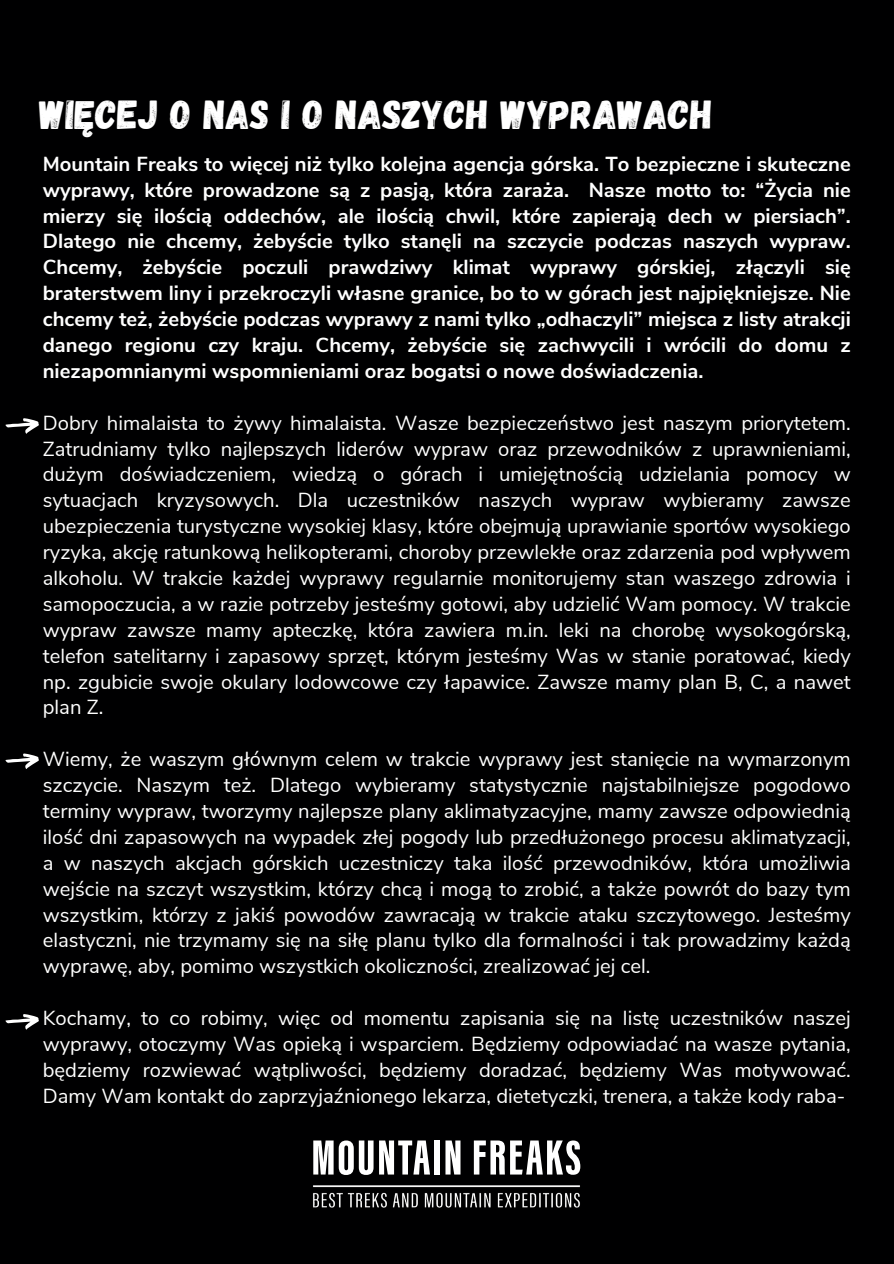
<style>
.page{position:relative;width:894px;height:1264px;background:#fff}
.page>*{position:absolute;margin:0;border:0;box-sizing:border-box;transform-origin:0 0}
.t1{font:40.5px "Gagalin";color:#fff}
.t2{font:20.25px/25.8px "Nunito Sans";color:#fff;text-align:justify}
.t3{font:700 20.25px/25.8px "Nunito Sans";color:#fff;text-align:justify}
</style>
<div class="page">
<div style="left:0;top:0;width:893px;height:1263px;background:#000001"></div>
<svg style="left:313px;top:1140px;width:40px;height:34px"></svg>
<svg style="left:359px;top:1167px;width:14px;height:7px"></svg>
<svg style="left:379px;top:1140px;width:51px;height:34px"></svg>
<div style="left:434px;top:1140px;width:5px;height:34px;background:#fff"></div>
<svg style="left:445px;top:1140px;width:15px;height:34px"></svg>
<svg style="left:473px;top:1140px;width:31px;height:34px"></svg>
<svg style="left:510px;top:1140px;width:70px;height:34px"></svg>
<img style="left:313px;top:1185px;width:267px;height:23px">
<svg style="left:5px;top:1014px;width:34px;height:15px"></svg>
<svg style="left:5px;top:753px;width:34px;height:16px"></svg>
<svg style="left:5px;top:418px;width:34px;height:16px"></svg>
<p class="t1" style="left:39px;top:88px;width:674px">WIĘCEJ O NAS I O NASZYCH WYPRAWACH</p>
<p class="t3" style="left:43px;top:151px;width:809px">Mountain Freaks to więcej niż tylko kolejna agencja górska. To bezpieczne i skuteczne wyprawy, które prowadzone są z pasją, która zaraża. Nasze motto to: “Życia nie mierzy się ilością oddechów, ale ilością chwil, które zapierają dech w piersiach”.<br>Dlatego nie chcemy, żebyście tylko stanęli na szczycie podczas naszych wypraw.<br>Chcemy, żebyście poczuli prawdziwy klimat wyprawy górskiej, złączyli się braterstwem liny i przekroczyli własne granice, bo to w górach jest najpiękniejsze. Nie chcemy też, żebyście podczas wyprawy z nami tylko „odhaczyli” miejsca z listy atrakcji danego regionu czy kraju. Chcemy, żebyście się zachwycili i wrócili do domu z niezapomnianymi wspomnieniami oraz bogatsi o nowe doświadczenia.</p>
<h1 class="t2" style="left:43px;top:410px;width:809px">Dobry himalaista to żywy himalaista. Wasze bezpieczeństwo jest naszym priorytetem.<br>Zatrudniamy tylko najlepszych liderów wypraw oraz przewodników z uprawnieniami, dużym doświadczeniem, wiedzą o górach i umiejętnością udzielania pomocy w sytuacjach kryzysowych. Dla uczestników naszych wypraw wybieramy zawsze ubezpieczenia turystyczne wysokiej klasy, które obejmują uprawianie sportów wysokiego ryzyka, akcję ratunkową helikopterami, choroby przewlekłe oraz zdarzenia pod wpływem alkoholu. W trakcie każdej wyprawy regularnie monitorujemy stan waszego zdrowia i samopoczucia, a w razie potrzeby jesteśmy gotowi, aby udzielić Wam pomocy. W trakcie wypraw zawsze mamy apteczkę, która zawiera m.in. leki na chorobę wysokogórską, telefon satelitarny i zapasowy sprzęt, którym jesteśmy Was w stanie poratować, kiedy np. zgubicie swoje okulary lodowcowe czy łapawice. Zawsze mamy plan B, C, a nawet plan Z.</h1>
<h2 class="t2" style="left:43px;top:746px;width:809px">Wiemy, że waszym głównym celem w trakcie wyprawy jest stanięcie na wymarzonym szczycie. Naszym też. Dlatego wybieramy statystycznie najstabilniejsze pogodowo terminy wypraw, tworzymy najlepsze plany aklimatyzacyjne, mamy zawsze odpowiednią ilość dni zapasowych na wypadek złej pogody lub przedłużonego procesu aklimatyzacji, a w naszych akcjach górskich uczestniczy taka ilość przewodników, która umożliwia wejście na szczyt wszystkim, którzy chcą i mogą to zrobić, a także powrót do bazy tym wszystkim, którzy z jakiś powodów zawracają w trakcie ataku szczytowego. Jesteśmy elastyczni, nie trzymamy się na siłę planu tylko dla formalności i tak prowadzimy każdą wyprawę, aby, pomimo wszystkich okoliczności, zrealizować jej cel.</h2>
<p class="t2" style="left:43px;top:1005px;width:809px">Kochamy, to co robimy, więc od momentu zapisania się na listę uczestników naszej wyprawy, otoczymy Was opieką i wsparciem. Będziemy odpowiadać na wasze pytania, będziemy rozwiewać wątpliwości, będziemy doradzać, będziemy Was motywować.<br>Damy Wam kontakt do zaprzyjaźnionego lekarza, dietetyczki, trenera, a także kody raba-</p>
</div>
